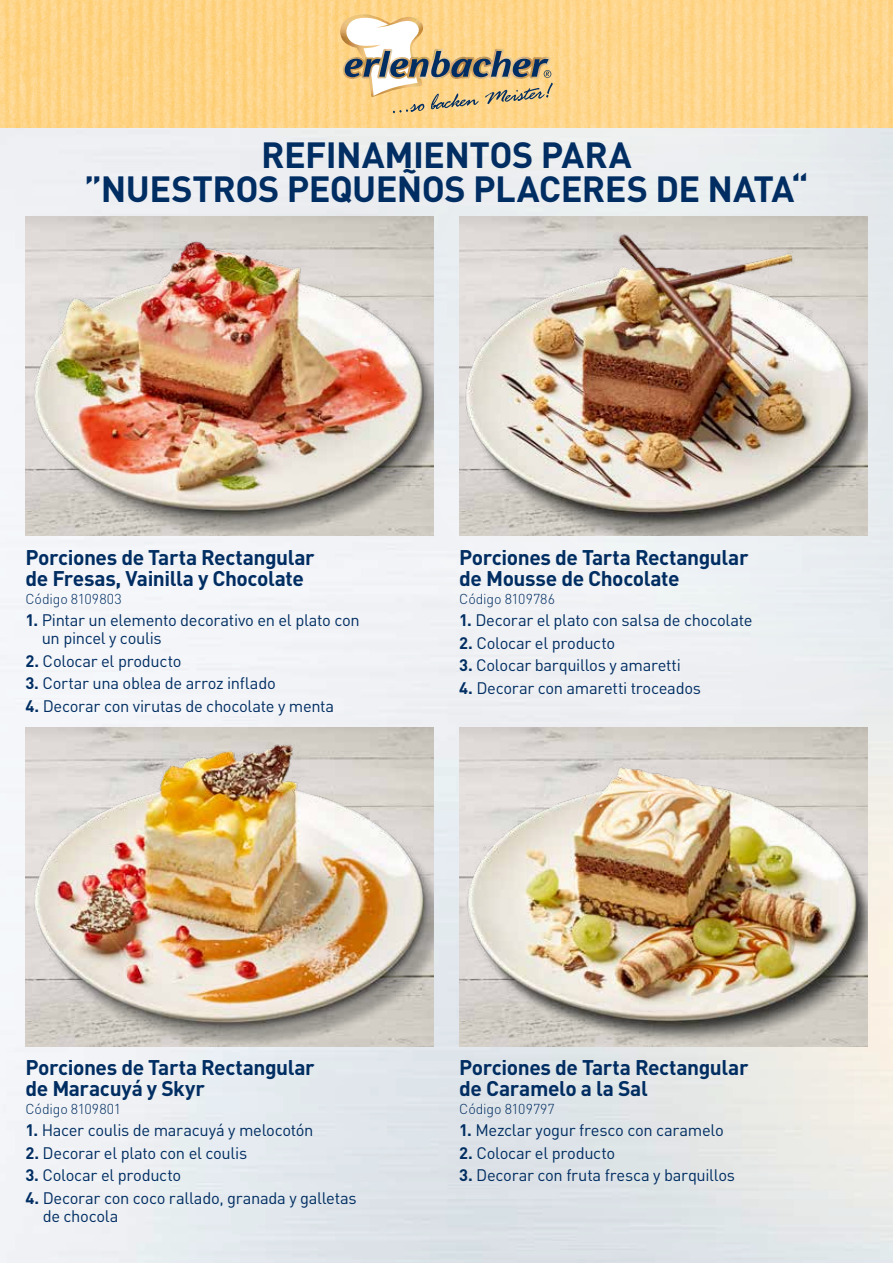
<style>
.page{position:relative;width:893px;height:1263px;background:#fff}
.page>*{position:absolute;margin:0;border:0;box-sizing:border-box;transform-origin:0 0}
.t1{font:700 36px/34.5px "DIN Pro";letter-spacing:-.015em;color:#002d62;text-align:center}
.t2{font:700 21px/21px "DIN Pro";letter-spacing:-.02em;color:#002d62}
.t3{font:16.5px/18px "DIN Pro";letter-spacing:-.02em;color:#002d62}
.t4{font:300 14.25px "DIN Pro";letter-spacing:-.005em;color:#002d62}
.s1{font-weight:700}
</style>
<div class="page">
<img style="left:0;top:128px;width:893px;height:1135px">
<div style="left:298px;top:128px;width:595px;height:646px;background:#eceff2"></div>
<img style="left:26px;top:217px;width:408px;height:319px">
<img style="left:459px;top:217px;width:408px;height:319px">
<img style="left:26px;top:727px;width:408px;height:319px">
<img style="left:459px;top:727px;width:408px;height:319px">
<img style="left:0;top:0;width:893px;height:128px">
<img style="left:340px;top:14px;width:85px;height:83px">
<svg style="left:345px;top:17px;width:208px;height:96px;background:#d8bf90"></svg>
<h1 class="t1" style="left:85px;top:136px;width:725px">REFINAMIENTOS PARA<br>”NUESTROS PEQUEÑOS PLACERES DE NATA“</h1>
<p class="t2" style="left:26px;top:546px;width:291px">Porciones de Tarta Rectangular de Fresas, Vainilla y Chocolate</p>
<p class="t4" style="left:26px;top:589px;width:98px">Código 8109803</p>
<p class="t3" style="left:42px;top:610px;width:320px;text-indent:-16px"><span class="s1">1.</span> Pintar un elemento decorativo en el plato con un pincel y coulis</p>
<p class="t3" style="left:26px;top:651px;width:157px"><span class="s1">2.</span> Colocar el producto</p>
<p class="t3" style="left:26px;top:673px;width:252px"><span class="s1">3.</span> Cortar una oblea de arroz inflado</p>
<p class="t3" style="left:26px;top:696px;width:310px"><span class="s1">4.</span> Decorar con virutas de chocolate y menta</p>
<p class="t2" style="left:459px;top:546px;width:291px">Porciones de Tarta Rectangular de Mousse de Chocolate</p>
<p class="t4" style="left:459px;top:589px;width:97px">Código 8109786</p>
<p class="t3" style="left:459px;top:610px;width:295px"><span class="s1">1.</span> Decorar el plato con salsa de chocolate</p>
<p class="t3" style="left:459px;top:633px;width:157px"><span class="s1">2.</span> Colocar el producto</p>
<p class="t3" style="left:459px;top:655px;width:223px"><span class="s1">3.</span> Colocar barquillos y amaretti</p>
<p class="t3" style="left:459px;top:678px;width:243px"><span class="s1">4.</span> Decorar con amaretti troceados</p>
<p class="t2" style="left:26px;top:1056px;width:291px">Porciones de Tarta Rectangular de Maracuyá y Skyr</p>
<p class="t4" style="left:26px;top:1099px;width:97px">Código 8109801</p>
<p class="t3" style="left:26px;top:1121px;width:290px"><span class="s1">1.</span> Hacer coulis de maracuyá y melocotón</p>
<p class="t3" style="left:26px;top:1143px;width:223px"><span class="s1">2.</span> Decorar el plato con el coulis</p>
<p class="t3" style="left:26px;top:1166px;width:157px"><span class="s1">3.</span> Colocar el producto</p>
<p class="t3" style="left:43px;top:1188px;width:315px;text-indent:-17px"><span class="s1">4.</span> Decorar con coco rallado, granada y galletas de chocola</p>
<p class="t2" style="left:459px;top:1056px;width:291px">Porciones de Tarta Rectangular de Caramelo a la Sal</p>
<p class="t4" style="left:459px;top:1099px;width:97px">Código 8109797</p>
<p class="t3" style="left:459px;top:1121px;width:266px"><span class="s1">1.</span> Mezclar yogur fresco con caramelo</p>
<p class="t3" style="left:459px;top:1143px;width:157px"><span class="s1">2.</span> Colocar el producto</p>
<p class="t3" style="left:459px;top:1166px;width:277px"><span class="s1">3.</span> Decorar con fruta fresca y barquillos</p>
</div>
